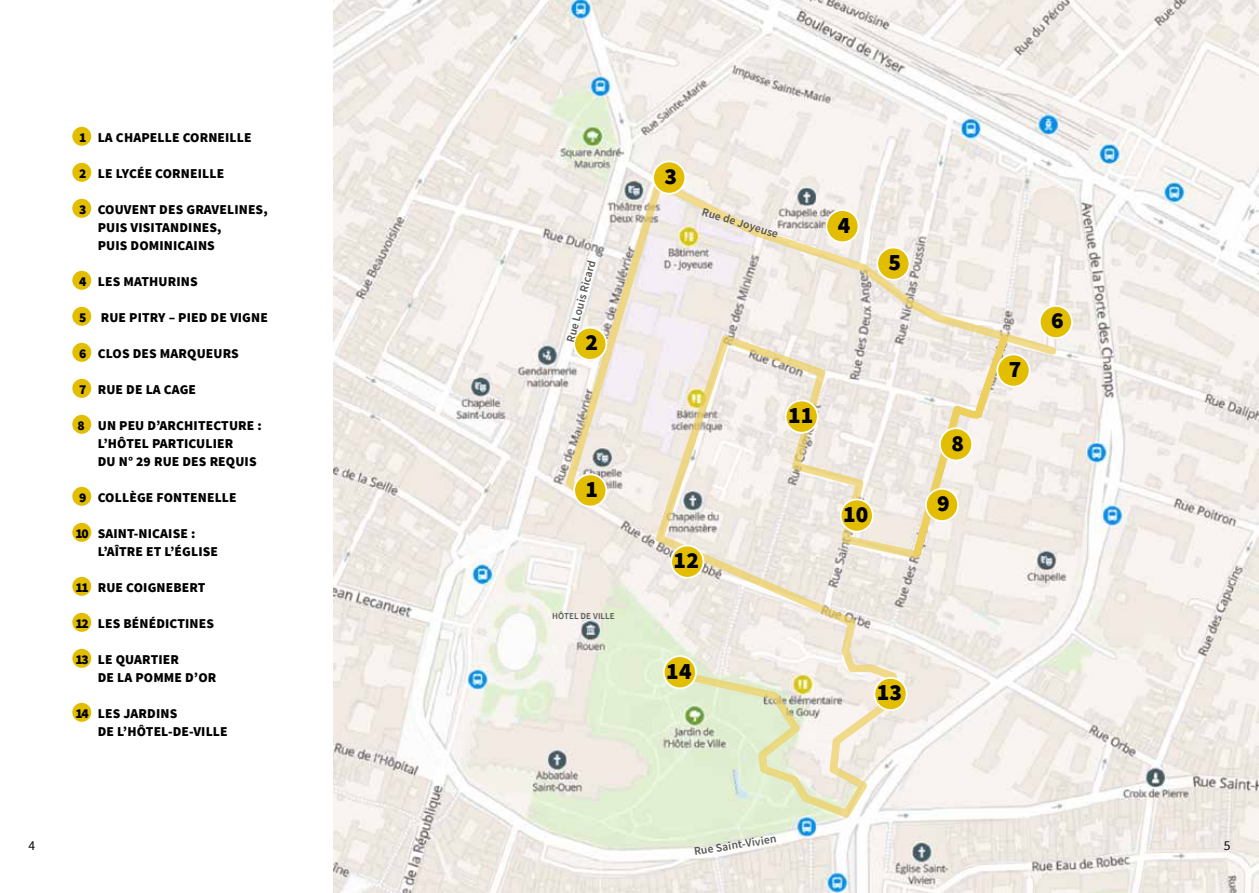
<style>
.page{position:relative;width:1259px;height:893px;background:#fff}
.page>*{position:absolute;margin:0;border:0;box-sizing:border-box;transform-origin:0 0}
.t1{font:900 23.25px "Source Sans Pro";letter-spacing:.01em;color:#000}
.t2{font:900 13.5px/18px "Source Sans Pro";letter-spacing:.01em;color:#000}
.t3{font:13.5px "Source Sans Pro";color:#000}
.t4{font:600 11.7px "Source Sans Pro";color:#575756}
.t5{font:600 9px "Source Sans Pro";letter-spacing:.01em;color:#575756}
</style>
<div class="page">
<img style="left:334px;top:0;width:925px;height:893px">
<div style="left:72px;top:127px;width:19px;height:19px;background:#e3bd00;border-radius:50%"></div>
<div style="left:72px;top:163px;width:19px;height:19px;background:#e3bd00;border-radius:50%"></div>
<div style="left:72px;top:199px;width:19px;height:19px;background:#e3bd00;border-radius:50%"></div>
<div style="left:72px;top:271px;width:19px;height:19px;background:#e3bd00;border-radius:50%"></div>
<div style="left:72px;top:307px;width:19px;height:19px;background:#e3bd00;border-radius:50%"></div>
<div style="left:72px;top:343px;width:19px;height:19px;background:#e3bd00;border-radius:50%"></div>
<div style="left:72px;top:379px;width:19px;height:19px;background:#e3bd00;border-radius:50%"></div>
<div style="left:72px;top:415px;width:19px;height:19px;background:#e3bd00;border-radius:50%"></div>
<div style="left:72px;top:487px;width:19px;height:19px;background:#e3bd00;border-radius:50%"></div>
<div style="left:72px;top:523px;width:19px;height:19px;background:#e3bd00;border-radius:50%"></div>
<div style="left:72px;top:577px;width:19px;height:19px;background:#e3bd00;border-radius:50%"></div>
<div style="left:72px;top:613px;width:19px;height:19px;background:#e3bd00;border-radius:50%"></div>
<div style="left:72px;top:649px;width:19px;height:19px;background:#e3bd00;border-radius:50%"></div>
<div style="left:72px;top:703px;width:19px;height:19px;background:#e3bd00;border-radius:50%"></div>
<svg style="left:654px;top:503px;width:266px;height:316px"></svg>
<svg style="left:564px;top:178px;width:493px;height:325px"></svg>
<svg style="left:907px;top:331px;width:104px;height:231px"></svg>
<div style="left:574px;top:474px;width:32px;height:33px;background:#e3bd00;border-radius:50%"></div>
<div style="left:573px;top:473px;width:34px;height:34px;border:2px solid #fff;border-radius:50%"></div>
<div style="left:574px;top:328px;width:32px;height:32px;background:#e3bd00;border-radius:50%"></div>
<div style="left:573px;top:327px;width:34px;height:34px;border:2px solid #fff;border-radius:50%"></div>
<div style="left:653px;top:161px;width:32px;height:33px;background:#e3bd00;border-radius:50%"></div>
<div style="left:652px;top:161px;width:34px;height:34px;border:2px solid #fff;border-radius:50%"></div>
<div style="left:826px;top:210px;width:32px;height:32px;background:#e3bd00;border-radius:50%"></div>
<div style="left:825px;top:209px;width:34px;height:34px;border:2px solid #fff;border-radius:50%"></div>
<div style="left:877px;top:248px;width:32px;height:32px;background:#e3bd00;border-radius:50%"></div>
<div style="left:876px;top:247px;width:34px;height:34px;border:2px solid #fff;border-radius:50%"></div>
<div style="left:1039px;top:306px;width:33px;height:32px;background:#e3bd00;border-radius:50%"></div>
<div style="left:1039px;top:305px;width:34px;height:34px;border:2px solid #fff;border-radius:50%"></div>
<div style="left:997px;top:354px;width:32px;height:33px;background:#e3bd00;border-radius:50%"></div>
<div style="left:996px;top:353px;width:34px;height:35px;border:2px solid #fff;border-radius:50%"></div>
<div style="left:940px;top:428px;width:32px;height:32px;background:#e3bd00;border-radius:50%"></div>
<div style="left:939px;top:427px;width:34px;height:34px;border:2px solid #fff;border-radius:50%"></div>
<div style="left:926px;top:489px;width:32px;height:32px;background:#e3bd00;border-radius:50%"></div>
<div style="left:925px;top:488px;width:34px;height:34px;border:2px solid #fff;border-radius:50%"></div>
<div style="left:840px;top:499px;width:33px;height:33px;background:#e3bd00;border-radius:50%"></div>
<div style="left:839px;top:498px;width:35px;height:35px;border:2px solid #fff;border-radius:50%"></div>
<div style="left:785px;top:400px;width:33px;height:33px;background:#e3bd00;border-radius:50%"></div>
<div style="left:784px;top:400px;width:34px;height:34px;border:2px solid #fff;border-radius:50%"></div>
<div style="left:671px;top:545px;width:32px;height:33px;background:#e3bd00;border-radius:50%"></div>
<div style="left:670px;top:545px;width:34px;height:34px;border:2px solid #fff;border-radius:50%"></div>
<div style="left:874px;top:678px;width:32px;height:32px;background:#e3bd00;border-radius:50%"></div>
<div style="left:873px;top:677px;width:34px;height:34px;border:2px solid #fff;border-radius:50%"></div>
<div style="left:664px;top:656px;width:32px;height:32px;background:#e3bd00;border-radius:50%"></div>
<div style="left:663px;top:655px;width:34px;height:34px;border:2px solid #fff;border-radius:50%"></div>
<p class="t2" style="left:79px;top:129px;width:174px">1 LA CHAPELLE CORNEILLE</p>
<p class="t2" style="left:79px;top:165px;width:147px">2 LE LYCÉE CORNEILLE</p>
<p class="t2" style="left:98px;top:201px;width:171px;text-indent:-19px">3 COUVENT DES GRAVELINES,<br>PUIS VISITANDINES,<br>PUIS DOMINICAINS</p>
<p class="t2" style="left:79px;top:273px;width:120px">4 LES MATHURINS</p>
<p class="t2" style="left:79px;top:309px;width:190px">5 RUE PITRY – PIED DE VIGNE</p>
<p class="t2" style="left:79px;top:345px;width:161px">6 CLOS DES MARQUEURS</p>
<p class="t2" style="left:79px;top:381px;width:118px">7 RUE DE LA CAGE</p>
<p class="t2" style="left:98px;top:417px;width:165px;text-indent:-20px">8 UN PEU D’ARCHITECTURE :<br>L’HÔTEL PARTICULIER<br>DU N° 29 RUE DES REQUIS</p>
<p class="t2" style="left:79px;top:489px;width:159px">9 COLLÈGE FONTENELLE</p>
<p class="t2" style="left:98px;top:525px;width:122px;text-indent:-22px">10 SAINT-NICAISE :<br>L’AÎTRE ET L’ÉGLISE</p>
<p class="t2" style="left:75px;top:579px;width:131px">11 RUE COIGNEBERT</p>
<p class="t2" style="left:75px;top:615px;width:140px">12 LES BÉNÉDICTINES</p>
<p class="t2" style="left:98px;top:651px;width:120px;text-indent:-22px">13 LE QUARTIER<br>DE LA POMME D’OR</p>
<p class="t2" style="left:98px;top:705px;width:131px;text-indent:-22px">14 LES JARDINS<br>DE L’HÔTEL-DE-VILLE</p>
<p class="t4" style="left:563px;top:340px;width:86px;rotate:-75deg">Rue Louis Ricard</p>
<h1 class="t1" style="left:585px;top:327px;width:14px">2</h1>
<h1 class="t1" style="left:585px;top:474px;width:14px">1</h1>
<p class="t5" style="left:552px;top:610px;width:64px">HÔTEL DE VILLE</p>
<h1 class="t1" style="left:664px;top:161px;width:14px">3</h1>
<p class="t4" style="left:704px;top:204px;width:81px;rotate:17deg">Rue de Joyeuse</p>
<h1 class="t1" style="left:837px;top:210px;width:14px">4</h1>
<h1 class="t1" style="left:888px;top:247px;width:14px">5</h1>
<h1 class="t1" style="left:673px;top:545px;width:27px">12</h1>
<h1 class="t1" style="left:666px;top:656px;width:27px">14</h1>
<h1 class="t1" style="left:788px;top:400px;width:27px">11</h1>
<h1 class="t1" style="left:843px;top:499px;width:27px">10</h1>
<h1 class="t1" style="left:951px;top:428px;width:14px">8</h1>
<h1 class="t1" style="left:937px;top:488px;width:14px">9</h1>
<h1 class="t1" style="left:877px;top:677px;width:27px">13</h1>
<h1 class="t1" style="left:1008px;top:354px;width:14px">7</h1>
<h1 class="t1" style="left:1051px;top:305px;width:14px">6</h1>
<p class="t4" style="left:693px;top:844px;width:85px;rotate:-9deg">Rue Saint-Vivien</p>
<p class="t3" style="left:29px;top:837px;width:8px">4</p>
<p class="t3" style="left:1223px;top:837px;width:8px">5</p>
</div>
